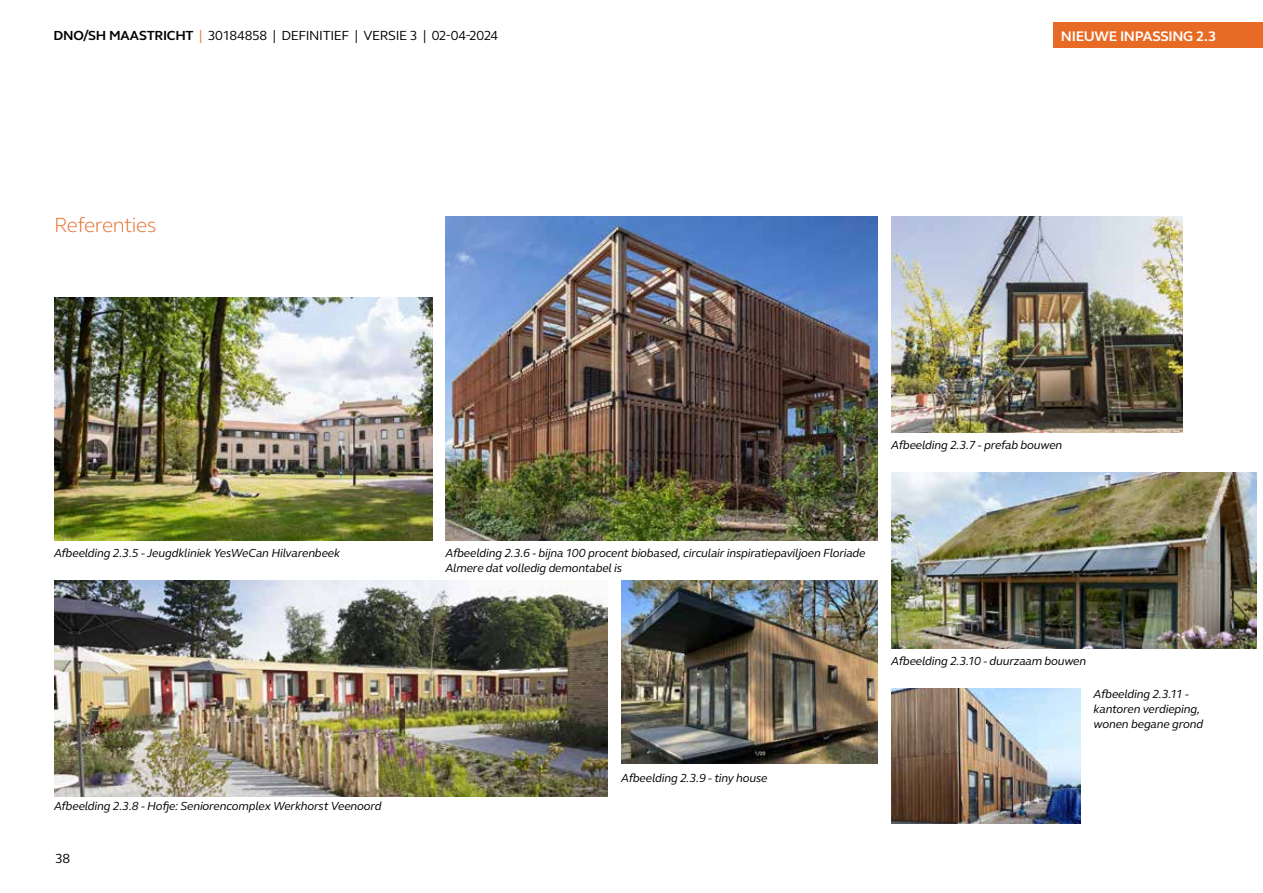
<style>
.page{position:relative;width:1263px;height:893px;background:#fff}
.page>*{position:absolute;margin:0;border:0;box-sizing:border-box;transform-origin:0 0}
.t1{font:300 21px "FS Elliot Pro";letter-spacing:-.025em;color:#e76a25}
.t2{font:700 14.25px "FS Elliot Pro";letter-spacing:-.025em;color:#fff}
.t3{font:13.5px "FS Elliot Pro";letter-spacing:-.025em;color:#000}
.t4{font:italic 12px/15px "FS Elliot Pro";letter-spacing:-.015em;color:#000}
.s1{font-weight:700}
.s2{color:#e76a25}
</style>
<div class="page">
<img style="left:446px;top:216px;width:432px;height:324px">
<img style="left:891px;top:216px;width:291px;height:216px">
<img style="left:891px;top:473px;width:366px;height:175px">
<img style="left:621px;top:581px;width:257px;height:182px">
<img style="left:891px;top:689px;width:189px;height:135px">
<div style="left:1053px;top:22px;width:210px;height:26px;background:#e76a25"></div>
<img style="left:54px;top:297px;width:378px;height:243px">
<img style="left:54px;top:580px;width:554px;height:216px">
<p class="t3" style="left:54px;top:26px;width:446px"><span class="s1">DNO/SH MAASTRICHT</span> <span class="s2">|</span> 30184858 | DEFINITIEF | VERSIE 3 | 02-04-2024</p>
<h1 class="t1" style="left:54px;top:211px;width:104px">Referenties</h1>
<p class="t2" style="left:1061px;top:26px;width:157px">NIEUWE INPASSING 2.3</p>
<p class="t4" style="left:54px;top:545px;width:288px">Afbeelding 2.3.5 - Jeugdkliniek YesWeCan Hilvarenbeek</p>
<p class="t4" style="left:54px;top:798px;width:329px">Afbeelding 2.3.8 - Hofje: Seniorencomplex Werkhorst Veenoord</p>
<p class="t3" style="left:55px;top:850px;width:17px">38</p>
<p class="t4" style="left:891px;top:437px;width:173px">Afbeelding 2.3.7 - prefab bouwen</p>
<p class="t4" style="left:446px;top:545px;width:421px">Afbeelding 2.3.6 - bijna 100 procent biobased, circulair inspiratiepaviljoen Floriade<br>Almere dat volledig demontabel is</p>
<p class="t4" style="left:621px;top:770px;width:148px">Afbeelding 2.3.9 - tiny house</p>
<p class="t4" style="left:891px;top:653px;width:196px">Afbeelding 2.3.10 - duurzaam bouwen</p>
<p class="t4" style="left:1094px;top:686px;width:111px">Afbeelding 2.3.11 - kantoren verdieping, wonen begane grond</p>
</div>
